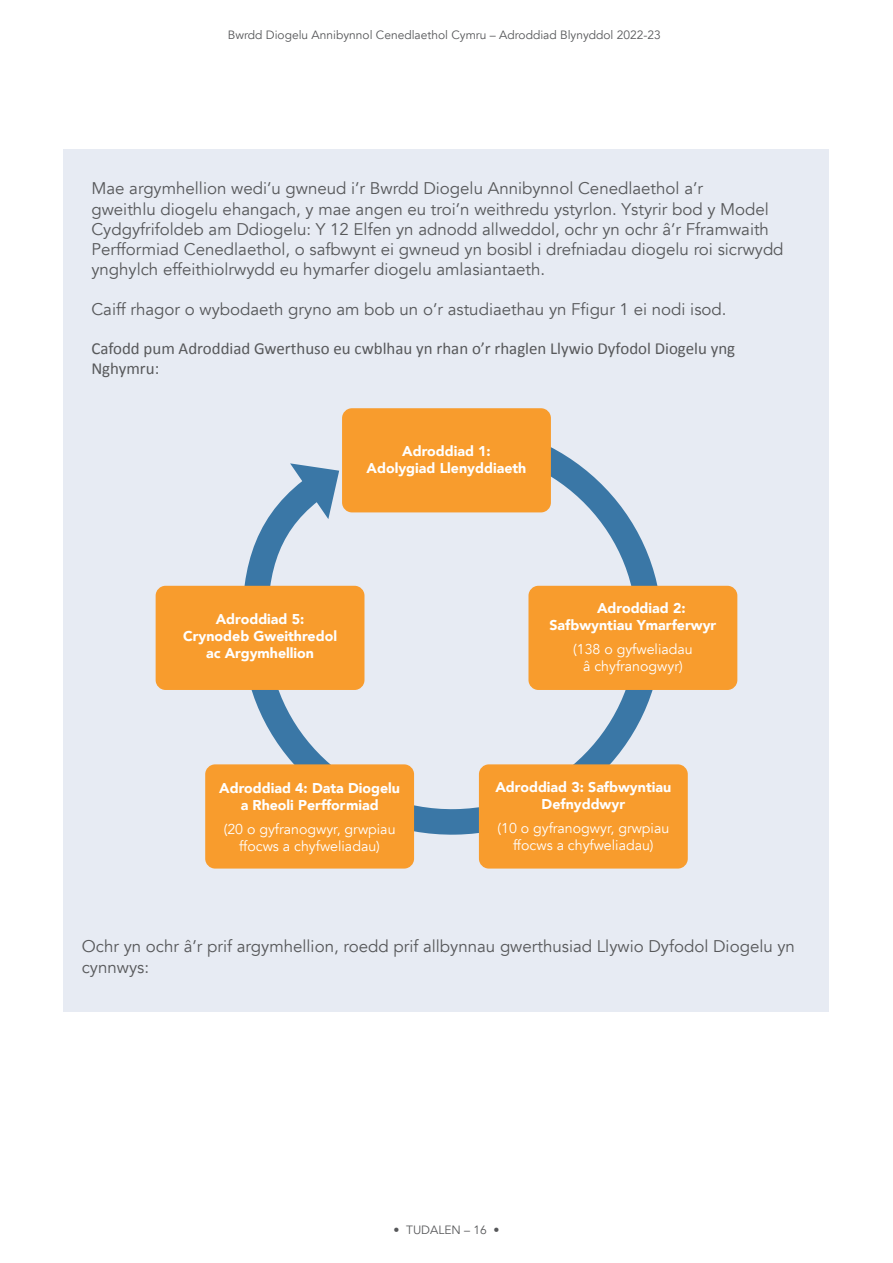
<style>
.page{position:relative;width:893px;height:1263px;background:#fff}
.page>*{position:absolute;margin:0;border:0;box-sizing:border-box;transform-origin:0 0}
.t1{font:16.8px/20.2px "Avenir";color:#57585a}
.t2{font:16.8px/20.2px "Calibri";color:#57585a}
.t3{font:900 14.25px/17.1px "Avenir";color:#fff;text-align:center}
.t4{font:14.25px/17.1px "Avenir";color:#fff;text-align:center}
.t5{font:12px "Avenir";color:#57585a}
</style>
<div class="page">
<div style="left:64px;top:149px;width:765px;height:863px;background:#e7ebf3"></div>
<svg style="left:229px;top:412px;width:443px;height:433px"></svg>
<svg style="left:290px;top:463px;width:49px;height:56px"></svg>
<div style="left:342px;top:408px;width:209px;height:104px;background:#f89c2d;border-radius:10px"></div>
<div style="left:156px;top:586px;width:208px;height:104px;background:#f89c2d;border-radius:10px"></div>
<div style="left:205px;top:764px;width:209px;height:104px;background:#f89c2d;border-radius:10px"></div>
<div style="left:528px;top:586px;width:209px;height:104px;background:#f89c2d;border-radius:10px"></div>
<div style="left:479px;top:764px;width:209px;height:104px;background:#f89c2d;border-radius:10px"></div>
<p class="t5" style="left:228px;top:27px;width:434px">Bwrdd Diogelu Annibynnol Cenedlaethol Cymru – Adroddiad Blynyddol 2022-23</p>
<p class="t1" style="left:91px;top:179px;width:694px">Mae argymhellion wedi’u gwneud i’r Bwrdd Diogelu Annibynnol Cenedlaethol a’r<br>gweithlu diogelu ehangach, y mae angen eu troi’n weithredu ystyrlon. Ystyrir bod y Model Cydgyfrifoldeb am Ddiogelu: Y 12 Elfen yn adnodd allweddol, ochr yn ochr â’r Fframwaith Perfformiad Cenedlaethol, o safbwynt ei gwneud yn bosibl i drefniadau diogelu roi sicrwydd ynghylch effeithiolrwydd eu hymarfer diogelu amlasiantaeth.</p>
<p class="t1" style="left:91px;top:299px;width:637px">Caiff rhagor o wybodaeth gryno am bob un o’r astudiaethau yn Ffigur 1 ei nodi isod.</p>
<p class="t2" style="left:91px;top:338px;width:645px">Cafodd pum Adroddiad Gwerthuso eu cwblhau yn rhan o’r rhaglen Llywio Dyfodol Diogelu yng<br>Nghymru:</p>
<p class="t3" style="left:367px;top:443px;width:161px">Adroddiad 1:<br>Adolygiad Llenyddiaeth</p>
<p class="t3" style="left:183px;top:610px;width:155px">Adroddiad 5:<br>Crynodeb Gweithredol ac Argymhellion</p>
<p class="t3" style="left:549px;top:599px;width:168px;text-align:left;text-indent:48px">Adroddiad 2:<br>Safbwyntiau Ymarferwyr</p>
<p class="t4" style="left:573px;top:640px;width:121px">(138 o gyfweliadau â chyfranogwyr)</p>
<p class="t3" style="left:219px;top:779px;width:182px">Adroddiad 4: Data Diogelu a Rheoli Perfformiad</p>
<p class="t4" style="left:224px;top:821px;width:173px">(20 o gyfranogwyr, grwpiau ffocws a chyfweliadau)</p>
<p class="t3" style="left:495px;top:778px;width:177px">Adroddiad 3: Safbwyntiau<br>Defnyddwyr</p>
<p class="t4" style="left:497px;top:820px;width:173px">(10 o gyfranogwyr, grwpiau ffocws a chyfweliadau)</p>
<p class="t1" style="left:82px;top:937px;width:715px">Ochr yn ochr â’r prif argymhellion, roedd prif allbynnau gwerthusiad Llywio Dyfodol Diogelu yn cynnwys:</p>
<p class="t5" style="left:393px;top:1222px;width:108px">• TUDALEN – 16 •</p>
</div>
